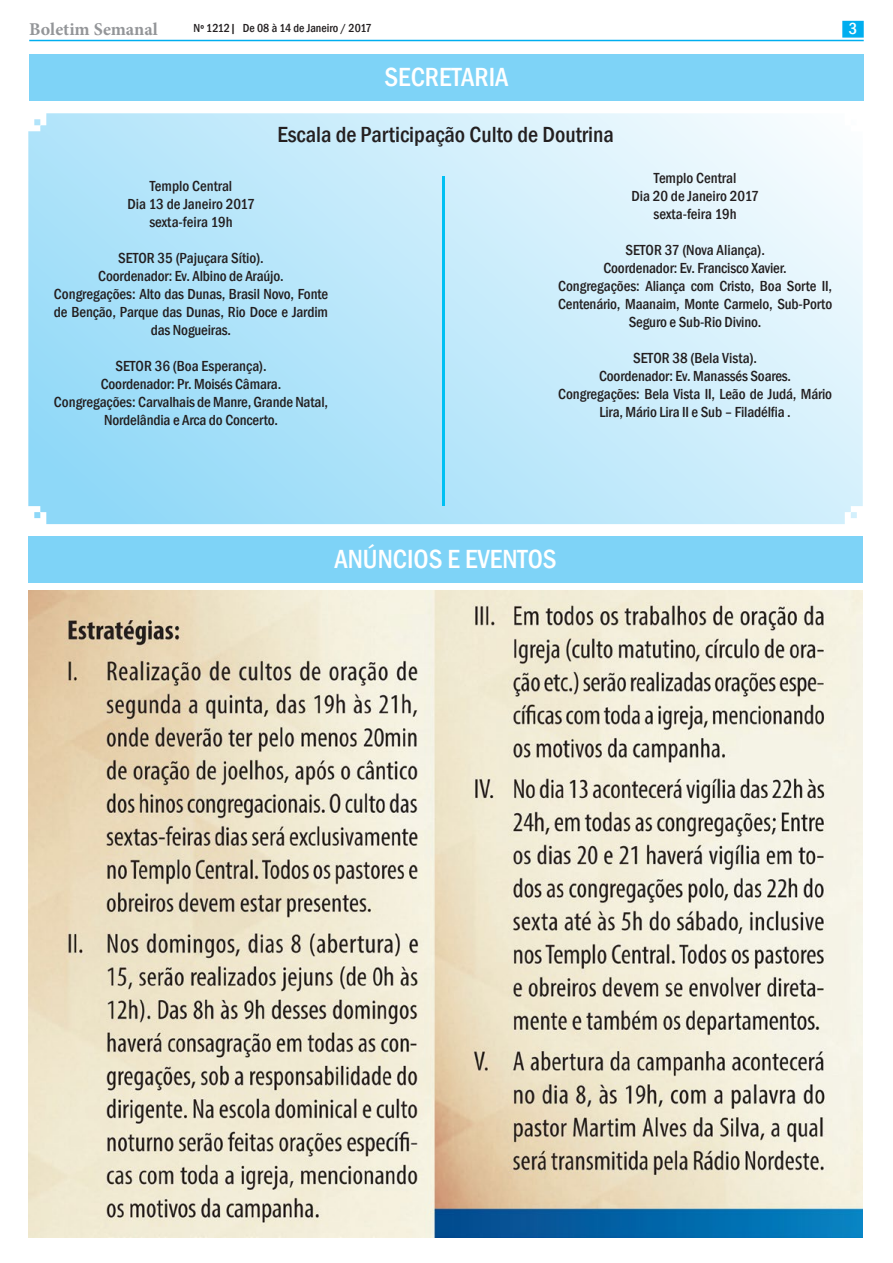
<style>
.page{position:relative;width:893px;height:1263px;background:#fff}
.page>*{position:absolute;margin:0;border:0;box-sizing:border-box;transform-origin:0 0}
.t1{font:500 condensed 27px "Franklin Gothic";color:#fff}
.t2{font:500 condensed 22.5px "Franklin Gothic";color:#231f20}
.t3{font:700 18px "Minion Pro";color:#939598}
.t4{font:500 condensed 16.5px "Franklin Gothic";color:#fff}
.t5{font:500 condensed 15px/18px "Franklin Gothic";letter-spacing:-.01em;color:#231f20;text-align:center}
.t6{font:500 condensed 12px "Franklin Gothic";color:#231f20}
</style>
<div class="page">
<hr style="left:29px;top:40px;width:835px;height:1px;background:#00aeef">
<div style="left:842px;top:21px;width:22px;height:17px;background:#00aeef;border:2px solid #00aeef"></div>
<div style="left:29px;top:54px;width:835px;height:47px;background:#7ed3f7"></div>
<div style="left:28px;top:536px;width:835px;height:47px;background:#7ed3f7"></div>
<svg style="left:28px;top:113px;width:835px;height:411px;background:#c2e9fa"></svg>
<hr style="left:442px;top:176px;width:3px;height:329px;background:#00c0f3">
<img style="left:28px;top:591px;width:835px;height:646px">
<p class="t3" style="left:29px;top:16px;width:130px">Boletim Semanal</p>
<p class="t6" style="left:194px;top:20px;width:180px">Nº 1212| De 08 à 14 de Janeiro / 2017</p>
<p class="t4" style="left:849px;top:18px;width:10px">3</p>
<h1 class="t1" style="left:384px;top:60px;width:126px">SECRETARIA</h1>
<h2 class="t2" style="left:277px;top:120px;width:338px">Escala de Participação Culto de Doutrina</h2>
<p class="t5" style="left:127px;top:177px;width:129px">Templo Central<br>Dia 13 de Janeiro 2017 sexta-feira 19h</p>
<p class="t5" style="left:54px;top:249px;width:276px">SETOR 35 (Pajuçara Sítio).<br>Coordenador: Ev. Albino de Araújo.<br>Congregações: Alto das Dunas, Brasil Novo, Fonte de Benção, Parque das Dunas, Rio Doce e Jardim das Nogueiras.</p>
<p class="t5" style="left:54px;top:357px;width:276px">SETOR 36 (Boa Esperança).<br>Coordenador: Pr. Moisés Câmara.<br>Congregações: Carvalhais de Manre, Grande Natal, Nordelândia e Arca do Concerto.</p>
<p class="t5" style="left:631px;top:168px;width:129px">Templo Central<br>Dia 20 de Janeiro 2017 sexta-feira 19h</p>
<p class="t5" style="left:558px;top:240px;width:276px">SETOR 37 (Nova Aliança).<br>Coordenador: Ev. Francisco Xavier.<br>Congregações: Aliança com Cristo, Boa Sorte II, Centenário, Maanaim, Monte Carmelo, Sub-Porto Seguro e Sub-Rio Divino.</p>
<p class="t5" style="left:558px;top:348px;width:276px">SETOR 38 (Bela Vista).<br>Coordenador: Ev. Manassés Soares.<br>Congregações: Bela Vista II, Leão de Judá, Mário Lira, Mário Lira II e Sub – Filadélfia .</p>
<h1 class="t1" style="left:334px;top:542px;width:224px">ANÚNCIOS E EVENTOS</h1>
</div>
